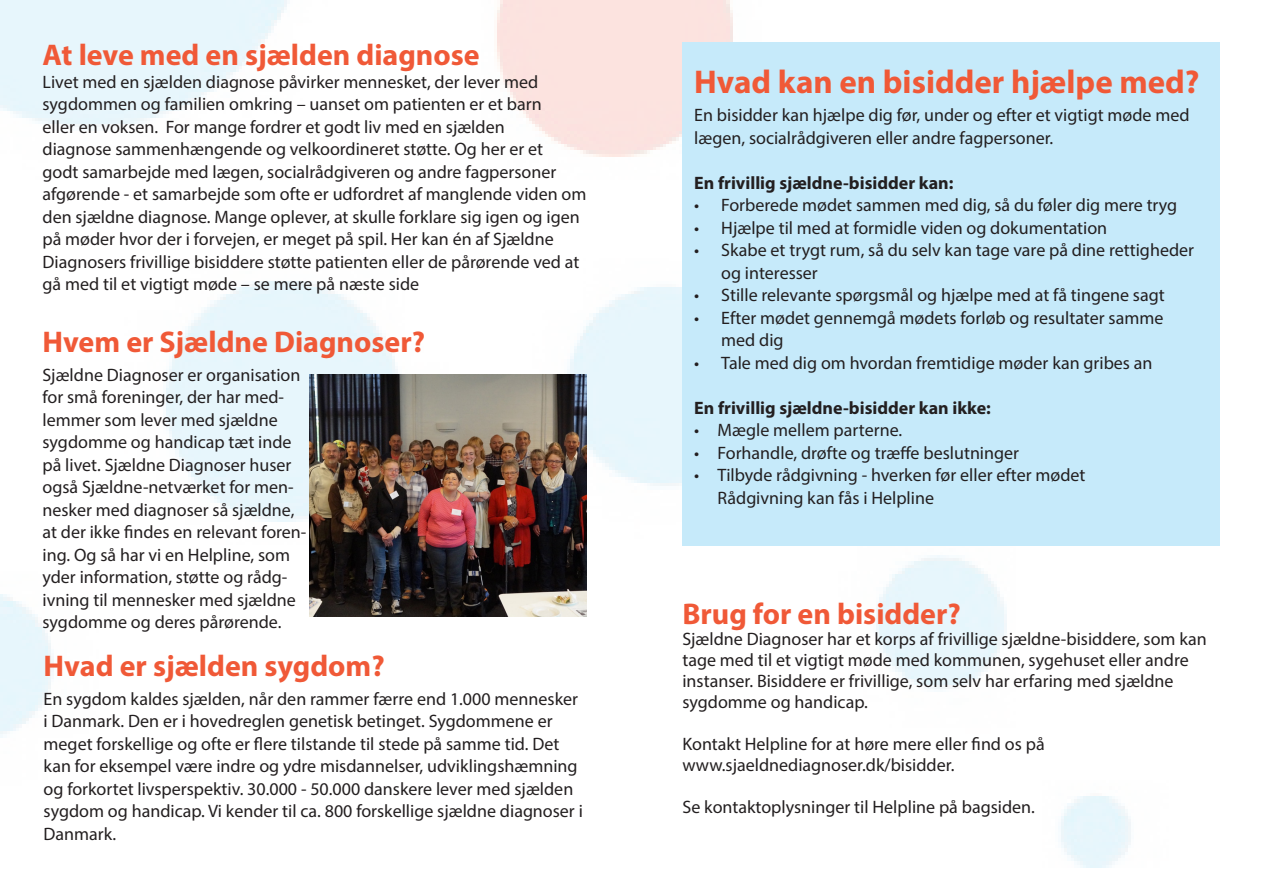
<style>
.page{position:relative;width:1263px;height:893px;background:#fff}
.page>*{position:absolute;margin:0;border:0;box-sizing:border-box;transform-origin:0 0}
.RB{font:700 33px "Myriad Pro";color:#f05937}
.RB-2{font:700 30px "Myriad Pro";color:#f05937}
.TEKST{font:18px/22.5px "Myriad Pro";color:#231f20}
.RB-3{font:18px/22.5px "Myriad Pro";color:#231f20}
.TEKST-2{font:700 18px "Myriad Pro";color:#231f20}
.RB-4{font:700 18px "Myriad Pro";color:#231f20}
</style>
<div class="page">
<img style="left:0;top:0;width:1220px;height:867px">
<img style="left:309px;top:374px;width:278px;height:242px">
<div style="left:682px;top:43px;width:538px;height:503px;background:#c6eafa"></div>
<p class="RB-2" style="left:43px;top:35px;width:439px">At leve med en sjælden diagnose</p>
<p class="TEKST" style="left:43px;top:70px;width:545px">Livet med en sjælden diagnose påvirker mennesket, der lever med sygdommen og familien omkring – uanset om patienten er et barn<br>eller en voksen. For mange fordrer et godt liv med en sjælden<br>diagnose sammenhængende og velkoordineret støtte. Og her er et<br>godt samarbejde med lægen, socialrådgiveren og andre fagpersoner afgørende - et samarbejde som ofte er udfordret af manglende viden om den sjældne diagnose. Mange oplever, at skulle forklare sig igen og igen på møder hvor der i forvejen, er meget på spil. Her kan én af Sjældne Diagnosers frivillige bisiddere støtte patienten eller de pårørende ved at gå med til et vigtigt møde – se mere på næste side</p>
<p class="RB-2" style="left:43px;top:323px;width:384px">Hvem er Sjældne Diagnoser?</p>
<p class="TEKST" style="left:43px;top:363px;width:265px">Sjældne Diagnoser er organisation for små foreninger, der har med&shy;lemmer som lever med sjældne sygdomme og handicap tæt inde på livet. Sjældne Diagnoser huser også Sjældne-netværket for men&shy;nesker med diagnoser så sjældne, at der ikke findes en relevant foren&shy;ing. Og så har vi en Helpline, som yder information, støtte og rådg&shy;ivning til mennesker med sjældne sygdomme og deres pårørende.</p>
<p class="RB-2" style="left:44px;top:647px;width:343px">Hvad er sjælden sygdom?</p>
<p class="TEKST" style="left:44px;top:687px;width:541px">En sygdom kaldes sjælden, når den rammer færre end 1.000 mennesker i Danmark. Den er i hovedreglen genetisk betinget. Sygdommene er meget forskellige og ofte er flere tilstande til stede på samme tid. Det kan for eksempel være indre og ydre misdannelser, udviklingshæmning og forkortet livsperspektiv. 30.000 - 50.000 danskere lever med sjælden sygdom og handicap. Vi kender til ca. 800 forskellige sjældne diagnoser i Danmark.</p>
<p class="RB" style="left:694px;top:60px;width:507px">Hvad kan en bisidder hjælpe med?</p>
<p class="RB-3" style="left:694px;top:104px;width:497px">En bisidder kan hjælpe dig før, under og efter et vigtigt møde med lægen, socialrådgiveren eller andre fagpersoner.</p>
<p class="RB-4" style="left:694px;top:171px;width:261px">En frivillig sjældne-bisidder kan:</p>
<p class="TEKST" style="left:694px;top:194px;width:485px">• Forberede mødet sammen med dig, så du føler dig mere tryg</p>
<p class="TEKST" style="left:694px;top:216px;width:415px">• Hjælpe til med at formidle viden og dokumentation</p>
<p class="TEKST" style="left:721px;top:239px;width:474px;text-indent:-27px">• Skabe et trygt rum, så du selv kan tage vare på dine rettigheder og interesser</p>
<p class="TEKST" style="left:694px;top:284px;width:472px">• Stille relevante spørgsmål og hjælpe med at få tingene sagt</p>
<p class="TEKST" style="left:721px;top:306px;width:444px;text-indent:-27px">• Efter mødet gennemgå mødets forløb og resultater samme med dig</p>
<p class="TEKST" style="left:694px;top:351px;width:460px">• Tale med dig om hvordan fremtidige møder kan gribes an</p>
<p class="TEKST-2" style="left:694px;top:396px;width:298px">En frivillig sjældne-bisidder kan ikke:</p>
<p class="TEKST" style="left:694px;top:419px;width:209px">• Mægle mellem parterne.</p>
<p class="TEKST" style="left:694px;top:441px;width:326px">• Forhandle, drøfte og træffe beslutninger</p>
<p class="TEKST" style="left:694px;top:464px;width:393px">• Tilbyde rådgivning - hverken før eller efter mødet</p>
<p class="TEKST" style="left:718px;top:486px;width:218px">Rådgivning kan fås i Helpline</p>
<p class="RB-2" style="left:682px;top:594px;width:280px">Brug for en bisidder?</p>
<p class="TEKST" style="left:682px;top:628px;width:526px;line-height:21px">Sjældne Diagnoser har et korps af frivillige sjældne-bisiddere, som kan tage med til et vigtigt møde med kommunen, sygehuset eller andre instanser. Bisiddere er frivillige, som selv har erfaring med sjældne sygdomme og handicap.</p>
<p class="TEKST" style="left:682px;top:733px;width:364px">Kontakt Helpline for at høre mere eller find os på</p>
<p class="TEKST" style="left:682px;top:754px;width:274px">www.sjaeldnediagnoser.dk/bisidder.</p>
<p class="TEKST" style="left:682px;top:796px;width:354px">Se kontaktoplysninger til Helpline på bagsiden.</p>
</div>
